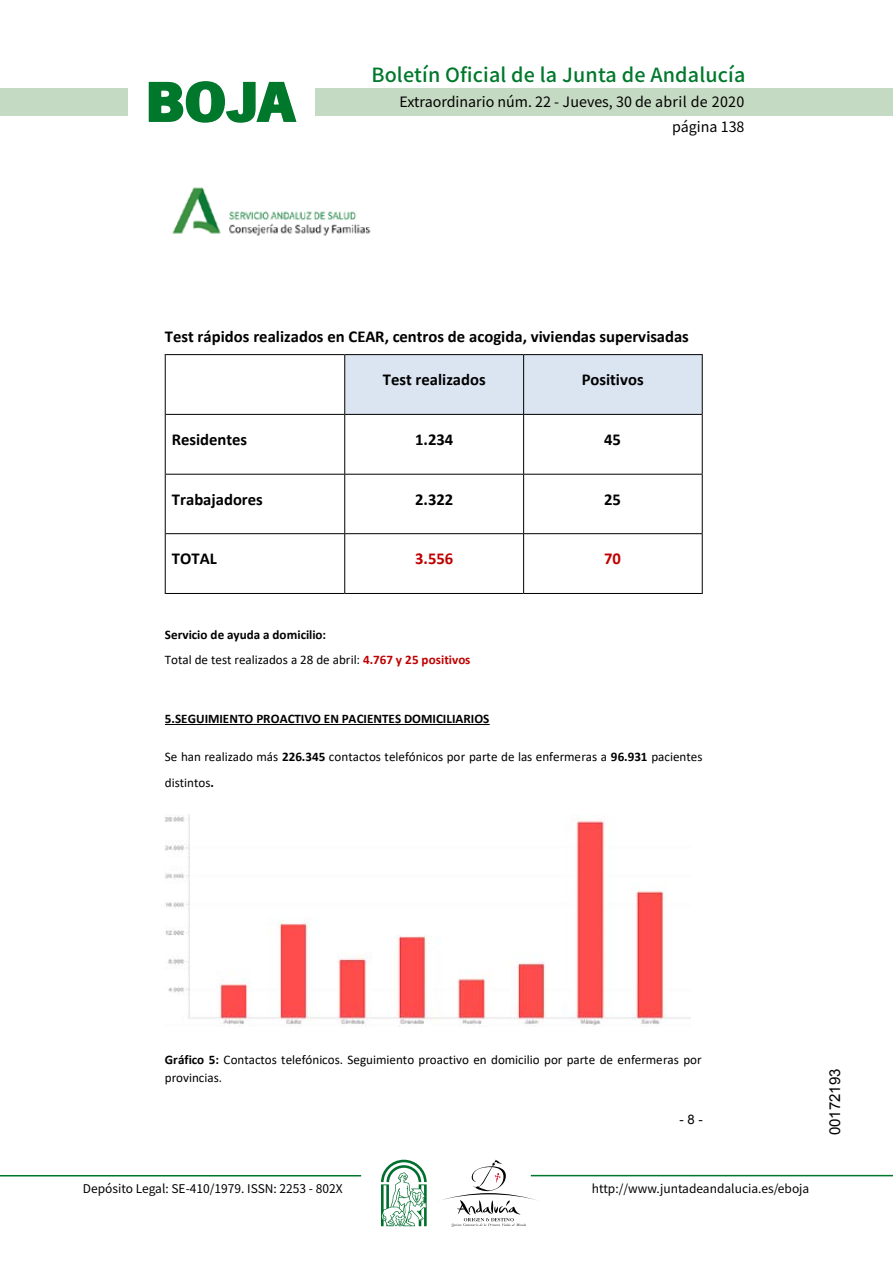
<style>
.page{position:relative;width:893px;height:1263px;background:#fff}
.page>*{position:absolute;margin:0;border:0;box-sizing:border-box;transform-origin:0 0}
.t1{font:700 57.75px "News Got T";color:#00782c;scale:1.14 1}
.t2{font:500 19.5px "Noto Sans HK";letter-spacing:.01em;color:#00782c}
.t3{font:700 16.65px "Calibri";color:#000}
.t4{font:700 16.65px "Calibri";color:#c00000}
.t5{font:15px "Arial";color:#000}
.t6{font:14.25px/24.5px "Noto Sans HK";color:#000;text-align:right}
.t7{font:13.05px/25.5px "Calibri";color:#000}
.t8{font:700 13.05px "Calibri";letter-spacing:.005em;color:#000}
.t9{font:13.05px "Arial";color:#000}
.t10{font:12px "Noto Sans HK";color:#000}
.s1{font-weight:700}
.s2{font-weight:700;color:#c00000}
</style>
<div class="page">
<div style="left:315px;top:88px;width:577px;height:28px;background:#c5dac3"></div>
<div style="left:0;top:88px;width:128px;height:28px;background:#c5dac3"></div>
<hr style="left:0;top:1175px;width:361px;height:2px;background:#00782c">
<hr style="left:531px;top:1175px;width:361px;height:1px;background:#00782c">
<svg style="left:148px;top:81px;width:149px;height:42px"></svg>
<svg style="left:442px;top:1160px;width:100px;height:67px"></svg>
<svg style="left:381px;top:1160px;width:45px;height:66px"></svg>
<img style="left:172px;top:187px;width:199px;height:49px">
<hr style="left:165px;top:724px;width:324px;height:1px;background:#000">
<img style="left:165px;top:815px;width:525px;height:212px">
<div style="left:345px;top:355px;width:178px;height:59px;background:#dbe5f1"></div>
<div style="left:524px;top:355px;width:178px;height:59px;background:#dbe5f1"></div>
<hr style="left:165px;top:354px;width:179px;height:1px;background:#000">
<hr style="left:345px;top:354px;width:178px;height:1px;background:#000">
<hr style="left:524px;top:354px;width:178px;height:1px;background:#000">
<hr style="left:165px;top:355px;width:1px;height:59px;background:#000">
<hr style="left:344px;top:355px;width:1px;height:59px;background:#000">
<hr style="left:523px;top:355px;width:1px;height:59px;background:#000">
<hr style="left:702px;top:355px;width:1px;height:59px;background:#000">
<hr style="left:165px;top:414px;width:179px;height:1px;background:#000">
<hr style="left:345px;top:414px;width:178px;height:1px;background:#000">
<hr style="left:524px;top:414px;width:178px;height:1px;background:#000">
<hr style="left:165px;top:415px;width:1px;height:59px;background:#000">
<hr style="left:344px;top:415px;width:1px;height:59px;background:#000">
<hr style="left:523px;top:415px;width:1px;height:59px;background:#000">
<hr style="left:702px;top:415px;width:1px;height:59px;background:#000">
<hr style="left:165px;top:474px;width:179px;height:1px;background:#000">
<hr style="left:345px;top:474px;width:178px;height:1px;background:#000">
<hr style="left:524px;top:474px;width:178px;height:1px;background:#000">
<hr style="left:165px;top:474px;width:1px;height:59px;background:#000">
<hr style="left:344px;top:474px;width:1px;height:59px;background:#000">
<hr style="left:523px;top:474px;width:1px;height:59px;background:#000">
<hr style="left:702px;top:474px;width:1px;height:59px;background:#000">
<hr style="left:165px;top:533px;width:179px;height:1px;background:#000">
<hr style="left:345px;top:533px;width:178px;height:1px;background:#000">
<hr style="left:524px;top:533px;width:178px;height:1px;background:#000">
<hr style="left:165px;top:534px;width:1px;height:59px;background:#000">
<hr style="left:165px;top:593px;width:179px;height:1px;background:#000">
<hr style="left:344px;top:534px;width:1px;height:59px;background:#000">
<hr style="left:345px;top:593px;width:178px;height:1px;background:#000">
<hr style="left:523px;top:534px;width:1px;height:59px;background:#000">
<hr style="left:524px;top:593px;width:178px;height:1px;background:#000">
<hr style="left:702px;top:534px;width:1px;height:59px;background:#000">
<h1 class="t1" style="left:145px;top:68px;width:133px">BOJA</h1>
<h2 class="t2" style="left:371px;top:64px;width:375px">Boletín Oficial de la Junta de Andalucía</h2>
<p class="t6" style="left:399px;top:90px;width:346px">Extraordinario núm. 22 - Jueves, 30 de abril de 2020 página 138</p>
<p class="t3" style="left:165px;top:325px;width:525px">Test rápidos realizados en CEAR, centros de acogida, viviendas supervisadas</p>
<p class="t3" style="left:383px;top:368px;width:104px">Test realizados</p>
<p class="t3" style="left:581px;top:368px;width:63px">Positivos</p>
<p class="t3" style="left:172px;top:428px;width:77px">Residentes</p>
<p class="t3" style="left:415px;top:428px;width:39px">1.234</p>
<p class="t3" style="left:604px;top:428px;width:18px">45</p>
<p class="t3" style="left:172px;top:488px;width:93px">Trabajadores</p>
<p class="t3" style="left:415px;top:488px;width:39px">2.322</p>
<p class="t3" style="left:604px;top:488px;width:18px">25</p>
<p class="t3" style="left:172px;top:547px;width:47px">TOTAL</p>
<p class="t4" style="left:415px;top:547px;width:39px">3.556</p>
<p class="t4" style="left:604px;top:547px;width:18px">70</p>
<p class="t7" style="left:165px;top:621px;width:307px"><span class="s1">Servicio de ayuda a domicilio:<br></span>Total de test realizados a 28 de abril: <span class="s2">4.767 y 25 positivos</span></p>
<p class="t8" style="left:165px;top:709px;width:326px">5.SEGUIMIENTO PROACTIVO EN PACIENTES DOMICILIARIOS</p>
<p class="t7" style="left:165px;top:743px;width:539px;line-height:26.1px">Se han realizado más <span class="s1">226.345</span> contactos telefónicos por parte de las enfermeras a <span class="s1">96.931</span> pacientes distintos<span class="s1">.</span></p>
<p class="t7" style="left:165px;top:1050px;width:538px;line-height:18.5px"><span class="s1">Gráfico 5:</span> Contactos telefónicos. Seguimiento proactivo en domicilio por parte de enfermeras por provincias.</p>
<p class="t9" style="left:679px;top:1110px;width:25px">- 8 -</p>
<p class="t10" style="left:83px;top:1181px;width:261px">Depósito Legal: SE-410/1979. ISSN: 2253 - 802X</p>
<p class="t10" style="left:592px;top:1181px;width:219px">http://www.juntadeandalucia.es/eboja</p>
<p class="t5" style="left:825px;top:1135px;width:68px;rotate:-90deg">00172193</p>
</div>
